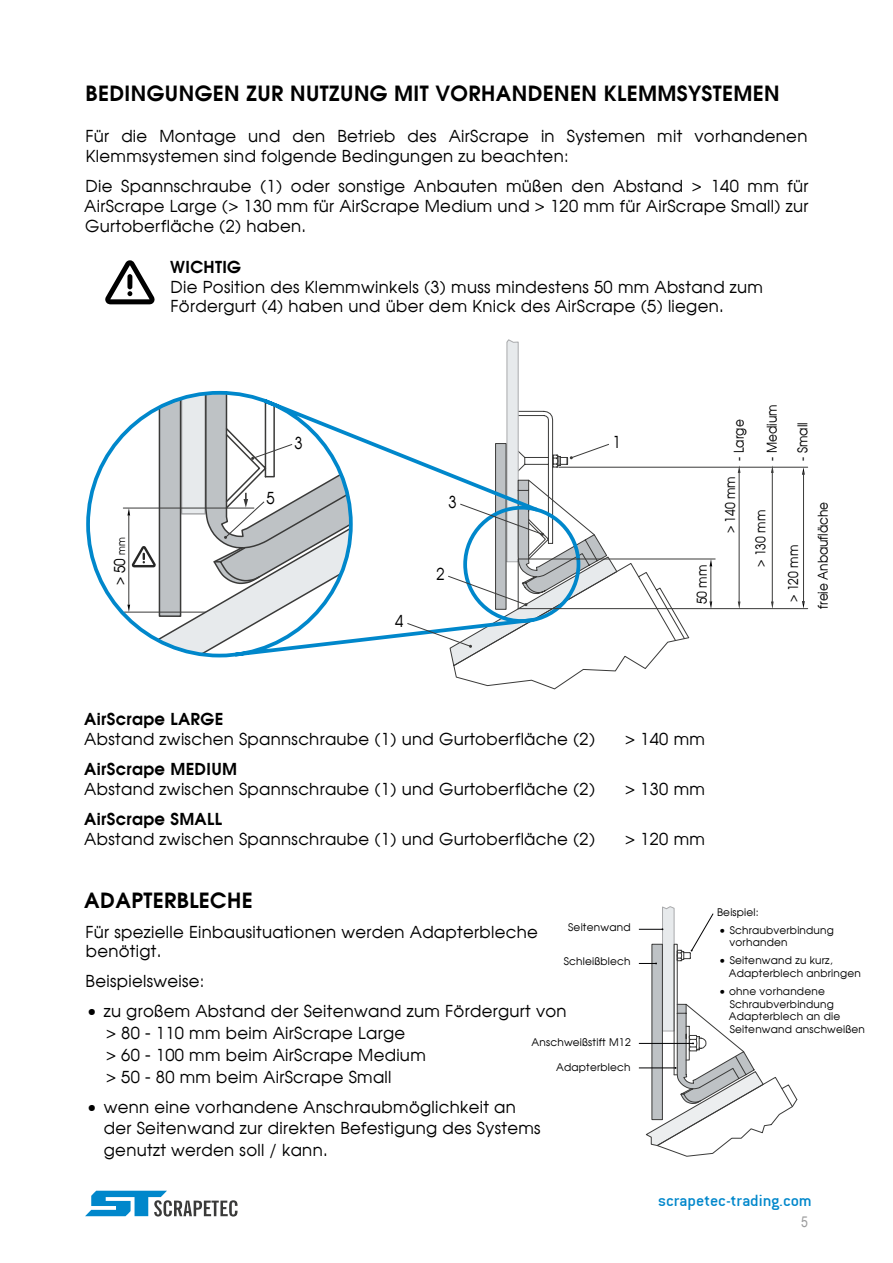
<style>
.page{position:relative;width:893px;height:1263px;background:#fff}
.page>*{position:absolute;margin:0;border:0;box-sizing:border-box;transform-origin:0 0}
.t1{font:700 21px "Avalon";letter-spacing:.02em;color:#000}
.t2{font:18px "Conduit ITC";color:#0087cb}
.t3{font:16.5px/19.8px "Avalon Plain";letter-spacing:.02em;color:#000}
.t4{font:700 16.5px "Avalon";letter-spacing:.02em;color:#000}
.t5{font:16.5px "Avalon Plain";letter-spacing:.02em;color:#000;scale:.9 1}
.t6{font:15px "Avalon Plain";color:#000;scale:.9 1}
.t7{font:15px "Arial Narrow";color:#9c9c9d}
.t8{font:13.5px "Avalon Plain";color:#000;scale:.9 1}
.t9{font:10.5px/12.6px "Avalon Plain";letter-spacing:.02em;color:#000}
.s1{font-size:10.5px}
</style>
<div class="page">
<svg style="left:85px;top:1191px;width:152px;height:25px"></svg>
<svg style="left:86px;top:428px;width:320px;height:230px"></svg>
<svg style="left:105px;top:260px;width:50px;height:44px"></svg>
<svg style="left:127px;top:390px;width:226px;height:267px"></svg>
<svg style="left:406px;top:339px;width:402px;height:351px"></svg>
<svg style="left:639px;top:906px;width:159px;height:251px"></svg>
<p class="t1" style="left:86px;top:79px;width:696px">BEDINGUNGEN ZUR NUTZUNG MIT VORHANDENEN KLEMMSYSTEMEN</p>
<p class="t3" style="left:86px;top:126px;width:723px">Für die Montage und den Betrieb des AirScrape in Systemen mit vorhandenen<br>Klemmsystemen sind folgende Bedingungen zu beachten:</p>
<p class="t3" style="left:84px;top:176px;width:726px;text-align:justify">Die Spannschraube (1) oder sonstige Anbauten müßen den Abstand &gt; 140 mm für AirScrape Large (&gt; 130 mm für AirScrape Medium und &gt; 120 mm für AirScrape Small) zur Gurtoberfläche (2) haben.</p>
<p class="t4" style="left:170px;top:255px;width:72px">WICHTIG</p>
<p class="t3" style="left:171px;top:276px;width:594px">Die Position des Klemmwinkels (3) muss mindestens 50 mm Abstand zum<br>Fördergurt (4) haben und über dem Knick des AirScrape (5) liegen.</p>
<p class="t6" style="left:110px;top:585px;width:55px;rotate:-90deg">&gt; 50 <span class="s1">mm</span></p>
<p class="t5" style="left:267px;top:488px;width:11px">5</p>
<p class="t5" style="left:294px;top:432px;width:11px">3</p>
<p class="t5" style="left:395px;top:611px;width:11px">4</p>
<p class="t5" style="left:448px;top:492px;width:11px">3</p>
<p class="t5" style="left:437px;top:564px;width:11px">2</p>
<p class="t5" style="left:612px;top:431px;width:11px">1</p>
<p class="t8" style="left:693px;top:604px;width:46px;rotate:-90deg">50 mm</p>
<p class="t8" style="left:730px;top:460px;width:47px;rotate:-90deg">- Large</p>
<p class="t8" style="left:722px;top:533px;width:65px;rotate:-90deg">&gt; 140 mm</p>
<p class="t8" style="left:764px;top:460px;width:64px;rotate:-90deg">- Medium</p>
<p class="t8" style="left:752px;top:567px;width:65px;rotate:-90deg">&gt; 130 mm</p>
<p class="t8" style="left:794px;top:460px;width:44px;rotate:-90deg">- Small</p>
<p class="t8" style="left:785px;top:602px;width:65px;rotate:-90deg">&gt; 120 mm</p>
<p class="t8" style="left:814px;top:609px;width:121px;rotate:-90deg">freie Anbaufläche</p>
<p class="t4" style="left:84px;top:708px;width:140px">AirScrape LARGE</p>
<p class="t3" style="left:84px;top:729px;width:512px">Abstand zwischen Spannschraube (1) und Gurtoberfläche (2)</p>
<p class="t3" style="left:625px;top:729px;width:81px">&gt; 140 mm</p>
<p class="t4" style="left:84px;top:758px;width:154px">AirScrape MEDIUM</p>
<p class="t3" style="left:84px;top:779px;width:512px">Abstand zwischen Spannschraube (1) und Gurtoberfläche (2)</p>
<p class="t3" style="left:625px;top:779px;width:81px">&gt; 130 mm</p>
<p class="t4" style="left:84px;top:808px;width:139px">AirScrape SMALL</p>
<p class="t3" style="left:84px;top:829px;width:512px">Abstand zwischen Spannschraube (1) und Gurtoberfläche (2)</p>
<p class="t3" style="left:625px;top:829px;width:81px">&gt; 120 mm</p>
<p class="t1" style="left:84px;top:885px;width:170px">ADAPTERBLECHE</p>
<p class="t3" style="left:86px;top:921px;width:454px">Für spezielle Einbausituationen werden Adapterbleche benötigt.</p>
<p class="t3" style="left:86px;top:971px;width:120px">Beispielsweise:</p>
<p class="t3" style="left:106px;top:1000px;width:462px;line-height:21.8px;text-indent:-19px">• zu großem Abstand der Seitenwand zum Fördergurt von &gt; 80 - 110 mm beim AirScrape Large<br>&gt; 60 - 100 mm beim AirScrape Medium<br>&gt; 50 - 80 mm beim AirScrape Small</p>
<p class="t3" style="left:104px;top:1095px;width:438px;line-height:21.8px;text-indent:-17px">• wenn eine vorhandene Anschraubmöglichkeit an der Seitenwand zur direkten Befestigung des Systems genutzt werden soll / kann.</p>
<p class="t9" style="left:568px;top:921px;width:64px">Seitenwand</p>
<p class="t9" style="left:564px;top:955px;width:68px">Schleißblech</p>
<p class="t9" style="left:531px;top:1036px;width:101px">Anschweißstift M12</p>
<p class="t9" style="left:556px;top:1060px;width:76px">Adapterblech</p>
<p class="t9" style="left:717px;top:905px;width:43px">Beispiel:</p>
<p class="t9" style="left:729px;top:923px;width:106px;text-indent:-10px">• Schraubverbindung vorhanden</p>
<p class="t9" style="left:729px;top:954px;width:134px;text-indent:-9px">• Seitenwand zu kurz,<br>Adapterblech anbringen</p>
<p class="t9" style="left:729px;top:985px;width:138px;text-indent:-9px">• ohne vorhandene<br>Schraubverbindung<br>Adapterblech an die<br>Seitenwand anschweißen</p>
<p class="t2" style="left:658px;top:1191px;width:155px">scrapetec-trading.com</p>
<p class="t7" style="left:801px;top:1211px;width:8px">5</p>
</div>
